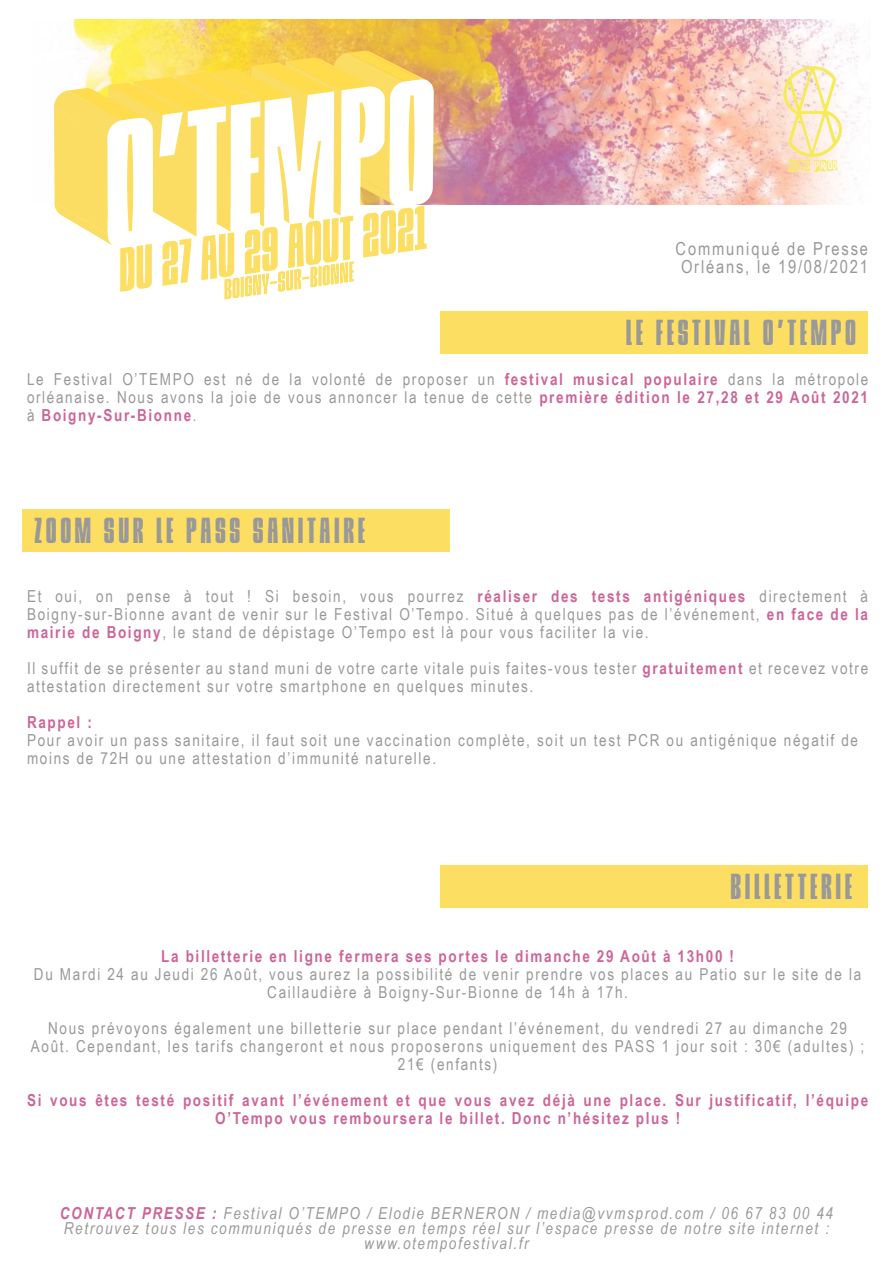
<style>
.page{position:relative;width:893px;height:1263px;background:#fff}
.page>*{position:absolute;margin:0;border:0;box-sizing:border-box;transform-origin:0 0}
.t1{font:36.15px "Krisha";letter-spacing:.1em;color:#999}
.t2{font:18px/18px "Arial Narrow";letter-spacing:.1em;color:#999}
.t3{font:16.5px/18px "Arial Narrow";letter-spacing:.1em;color:#999;text-align:justify}
.t4{font:700 16.5px/18px "Arial Narrow";letter-spacing:.1em;color:#c69;text-align:center}
.t5{font:italic 16.5px/15px "Arial Narrow";letter-spacing:.1em;color:#999;text-align:center}
.s1{font-weight:700;color:#c69}
</style>
<div class="page">
<img style="left:71px;top:20px;width:789px;height:184px">
<img style="left:783px;top:67px;width:59px;height:104px">
<div style="left:440px;top:311px;width:428px;height:43px;background:#fcde63"></div>
<div style="left:440px;top:865px;width:428px;height:43px;background:#fcde63"></div>
<div style="left:22px;top:509px;width:428px;height:43px;background:#fcde63"></div>
<svg style="left:54px;top:51px;width:380px;height:249px"></svg>
<p class="t2" style="left:676px;top:239px;width:194px">Communiqué de Presse<br>Orléans, le 19/08/2021</p>
<h1 class="t1" style="left:626px;top:312px;width:232px">LE FESTIVAL O’TEMPO</h1>
<p class="t3" style="left:27px;top:370px;width:843px">Le Festival O’TEMPO est né de la volonté de proposer un <span class="s1">festival musical populaire</span> dans la métropole orléanaise. Nous avons la joie de vous annoncer la tenue de cette <span class="s1">première édition le 27,28 et 29 Août 2021 </span>à <span class="s1">Boigny-Sur-Bionne</span>.</p>
<h1 class="t1" style="left:35px;top:510px;width:332px">ZOOM SUR LE PASS SANITAIRE</h1>
<p class="t3" style="left:27px;top:586px;width:842px">Et oui, on pense à tout ! Si besoin, vous pourrez <span class="s1">réaliser des tests antigéniques</span> directement à Boigny-sur-Bionne avant de venir sur le Festival O’Tempo. Situé à quelques pas de l’événement, <span class="s1">en face de la mairie de Boigny</span>, le stand de dépistage O’Tempo est là pour vous faciliter la vie.</p>
<p class="t3" style="left:27px;top:658px;width:843px">Il suffit de se présenter au stand muni de votre carte vitale puis faites-vous tester <span class="s1">gratuitement</span> et recevez votre attestation directement sur votre smartphone en quelques minutes.</p>
<p class="t4" style="left:27px;top:712px;width:66px">Rappel :</p>
<p class="t3" style="left:27px;top:730px;width:832px">Pour avoir un pass sanitaire, il faut soit une vaccination complète, soit un test PCR ou antigénique négatif de moins de 72H ou une attestation d’immunité naturelle.</p>
<h1 class="t1" style="left:730px;top:866px;width:123px">BILLETTERIE</h1>
<p class="t4" style="left:161px;top:946px;width:574px">La billetterie en ligne fermera ses portes le dimanche 29 Août à 13h00 !</p>
<p class="t3" style="left:34px;top:964px;width:829px;text-align:center">Du Mardi 24 au Jeudi 26 Août, vous aurez la possibilité de venir prendre vos places au Patio sur le site de la<br>Caillaudière à Boigny-Sur-Bionne de 14h à 17h.</p>
<p class="t3" style="left:31px;top:1018px;width:835px;text-align:center">Nous prévoyons également une billetterie sur place pendant l’événement, du vendredi 27 au dimanche 29<br>Août. Cependant, les tarifs changeront et nous proposerons uniquement des PASS 1 jour soit : 30€ (adultes) ;<br>21€ (enfants)</p>
<p class="t4" style="left:27px;top:1090px;width:843px">Si vous êtes testé positif avant l’événement et que vous avez déjà une place. Sur justificatif, l’équipe<br>O’Tempo vous remboursera le billet. Donc n’hésitez plus !</p>
<p class="t5" style="left:60px;top:1205px;width:775px"><span class="s1">CONTACT PRESSE :</span> Festival O’TEMPO / Elodie BERNERON / media@vvmsprod.com / 06 67 83 00 44<br>Retrouvez tous les communiqués de presse en temps réel sur l’espace presse de notre site internet : www.otempofestival.fr</p>
</div>
